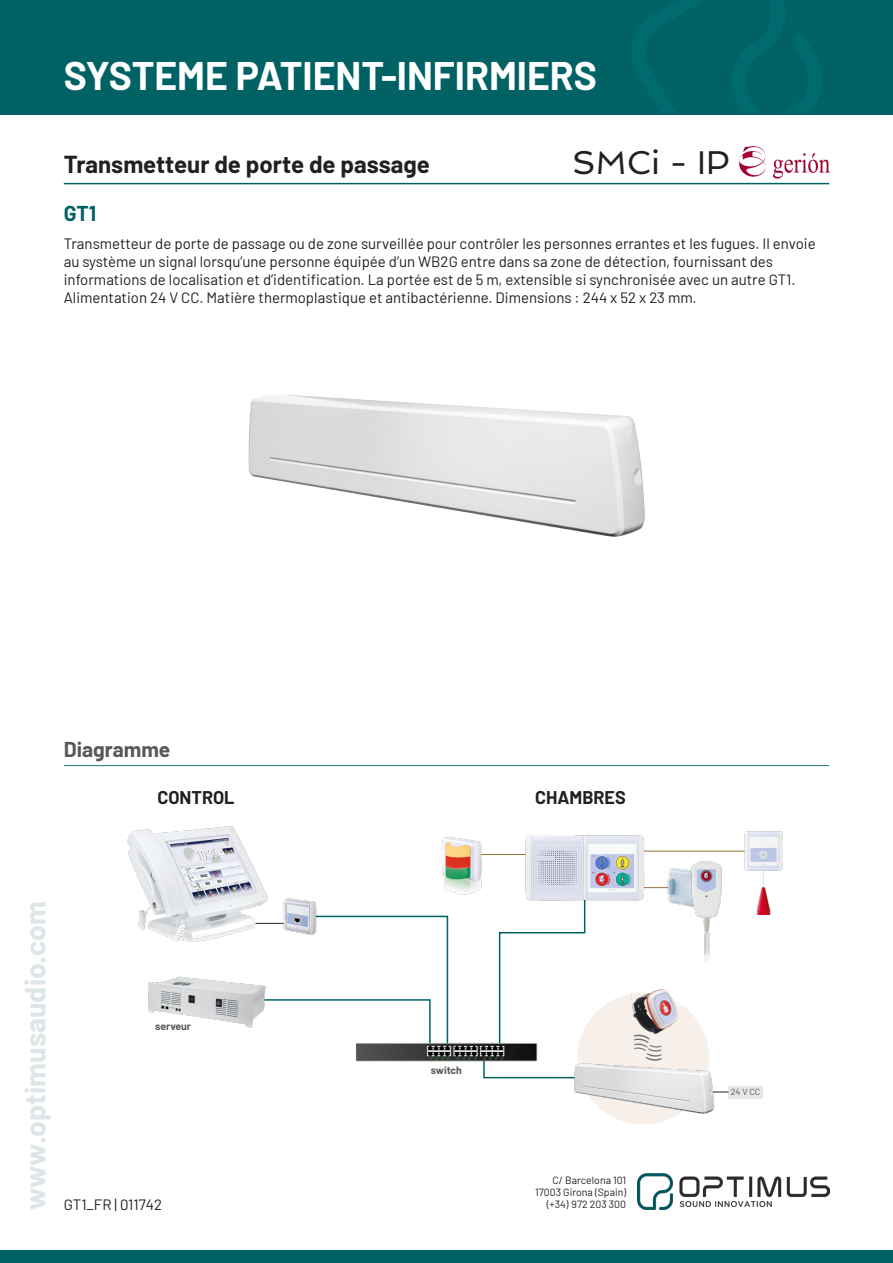
<style>
.page{position:relative;width:893px;height:1263px;background:#fff}
.page>*{position:absolute;margin:0;border:0;box-sizing:border-box;transform-origin:0 0}
.TITULAR1{font:700 39px "Barlow";color:#fff}
.TITULAR2{font:33px "Spinnaker";color:#231f20}
.INFOPIE{font:700 28.5px "Barlow";color:#dce5e7}
.TITULAR2-2{font:700 24px "Barlow";color:#231f20}
.TUTULAR3{font:700 21px "Barlow";color:#57585a}
.MODELO{font:700 21px "Barlow";color:#006164}
.TITULAR2-3{font:700 18px "Barlow";color:#231f20}
.DESCRIPCIÓN{font:15px/18px "Barlow";color:#231f20}
.INFOPIE-2{font:15px "Barlow";color:#231f20}
.INFOPIE-3{font:10.5px "Barlow";color:#231f20}
.INFOPIE-4{font:700 10.5px "Barlow";color:#57585a}
.INFOPIE-5{font:9px "Barlow";color:#57585a}
</style>
<div class="page">
<div style="left:0;top:0;width:893px;height:115px;background:#006265"></div>
<img style="left:638px;top:1174px;width:191px;height:35px">
<div style="left:0;top:1250px;width:893px;height:13px;background:#006164"></div>
<hr style="left:64px;top:183px;width:765px;height:1px;background:#006164">
<img style="left:248px;top:395px;width:397px;height:142px">
<svg style="left:498px;top:902px;width:88px;height:144px"></svg>
<hr style="left:64px;top:765px;width:765px;height:1px;background:#1d777b">
<img style="left:127px;top:826px;width:141px;height:116px">
<img style="left:148px;top:976px;width:108px;height:52px">
<img style="left:441px;top:836px;width:41px;height:59px">
<img style="left:742px;top:831px;width:41px;height:83px">
<img style="left:665px;top:868px;width:23px;height:38px">
<img style="left:688px;top:860px;width:35px;height:101px">
<hr style="left:481px;top:854px;width:47px;height:1px;background:#937435">
<hr style="left:644px;top:851px;width:101px;height:1px;background:#937435">
<svg style="left:647px;top:887px;width:21px;height:1px"></svg>
<svg style="left:256px;top:915px;width:193px;height:127px"></svg>
<img style="left:280px;top:898px;width:41px;height:39px">
<img style="left:525px;top:835px;width:122px;height:67px">
<svg style="left:483px;top:1059px;width:89px;height:20px"></svg>
<div style="left:577px;top:992px;width:132px;height:132px;background:#f7efea;border-radius:50%"></div>
<img style="left:632px;top:989px;width:47px;height:44px">
<div style="left:729px;top:1085px;width:34px;height:13px;background:#e6e7e9"></div>
<svg style="left:715px;top:1092px;width:14px;height:1px"></svg>
<img style="left:572px;top:1063px;width:143px;height:52px">
<img style="left:356px;top:1042px;width:181px;height:20px">
<img style="left:740px;top:146px;width:89px;height:33px">
<p class="TITULAR1" style="left:64px;top:47px;width:535px">SYSTEME PATIENT-INFIRMIERS</p>
<p class="TITULAR2-2" style="left:64px;top:146px;width:368px">Transmetteur de porte de passage</p>
<p class="MODELO" style="left:64px;top:198px;width:34px">GT1</p>
<p class="TITULAR2" style="left:572px;top:143px;width:159px">SMCi - IP</p>
<p class="DESCRIPCIÓN" style="left:64px;top:233px;width:753px">Transmetteur de porte de passage ou de zone surveillée pour contrôler les personnes errantes et les fugues. Il envoie au système un signal lorsqu’une personne équipée d’un WB2G entre dans sa zone de détection, fournissant des informations de localisation et d’identification. La portée est de 5 m, extensible si synchronisée avec un autre GT1.<br>Alimentation 24 V CC. Matière thermoplastique et antibactérienne. Dimensions : 244 x 52 x 23 mm.</p>
<p class="TUTULAR3" style="left:64px;top:733px;width:108px">Diagramme</p>
<p class="TITULAR2-3" style="left:157px;top:785px;width:79px">CONTROL</p>
<p class="TITULAR2-3" style="left:535px;top:785px;width:92px">CHAMBRES</p>
<p class="INFOPIE" style="left:14px;top:1210px;width:310px;rotate:-90deg">www.optimusaudio.com</p>
<p class="INFOPIE-4" style="left:155px;top:1018px;width:37px">serveur</p>
<p class="INFOPIE-4" style="left:431px;top:1063px;width:33px">switch</p>
<p class="INFOPIE-3" style="left:552px;top:1173px;width:75px">C/ Barcelona 101</p>
<p class="INFOPIE-3" style="left:535px;top:1185px;width:92px">17003 Girona (Spain)</p>
<p class="INFOPIE-2" style="left:64px;top:1194px;width:100px">GT1_FR | 011742</p>
<p class="INFOPIE-3" style="left:547px;top:1197px;width:81px">(+34) 972 203 300</p>
<p class="INFOPIE-5" style="left:731px;top:1085px;width:31px">24 V CC</p>
</div>
